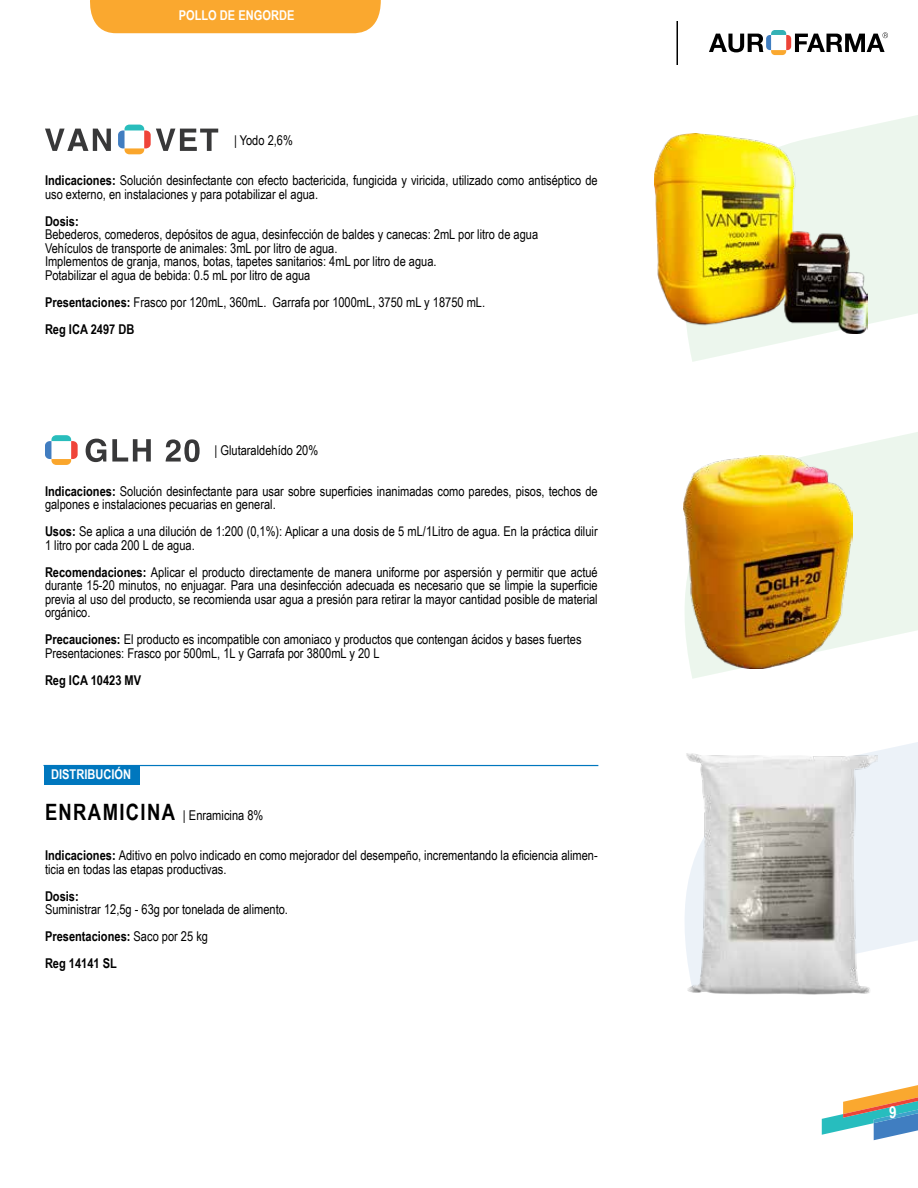
<style>
.page{position:relative;width:918px;height:1188px;background:#fff}
.page>*{position:absolute;margin:0;border:0;box-sizing:border-box;transform-origin:0 0}
.t1{font:700 16.5px "Arial Narrow";color:#fff}
.t2{font:13.5px/13.5px "Arial Narrow";color:#000}
.t3{font:700 13.5px "Arial Narrow";color:#fff}
.t4{font:700 13.5px "Arial Narrow";color:#000}
.s1{font-weight:700}
.s2{font-weight:700;font-size:22.5px}
</style>
<div class="page">
<svg style="left:822px;top:1085px;width:96px;height:55px"></svg>
<svg style="left:709px;top:30px;width:179px;height:25px"></svg>
<hr style="left:676px;top:21px;width:2px;height:44px;background:#000">
<div style="left:90px;top:0;width:291px;height:33px;background:#faa82f"></div>
<div style="left:44px;top:766px;width:95px;height:19px;background:#0077be"></div>
<hr style="left:44px;top:765px;width:554px;height:1px;background:#0077be">
<svg style="left:687px;top:115px;width:231px;height:247px;fill:#ecf6ed"></svg>
<svg style="left:683px;top:432px;width:235px;height:247px;fill:#ecf6ed"></svg>
<div style="left:874px;top:742px;width:44px;height:207px;background:#ecf2f8"></div>
<svg style="left:86px;top:439px;width:20px;height:23px"></svg>
<svg style="left:112px;top:439px;width:39px;height:23px"></svg>
<svg style="left:166px;top:439px;width:34px;height:23px"></svg>
<svg style="left:45px;top:435px;width:33px;height:30px"></svg>
<svg style="left:45px;top:129px;width:66px;height:22px"></svg>
<svg style="left:118px;top:125px;width:100px;height:29px"></svg>
<img style="left:684px;top:455px;width:168px;height:213px">
<img style="left:655px;top:133px;width:212px;height:201px">
<img style="left:685px;top:752px;width:193px;height:242px">
<p class="t3" style="left:179px;top:5px;width:117px">POLLO DE ENGORDE</p>
<p class="t2" style="left:234px;top:133px;width:60px">| Yodo 2,6%</p>
<p class="t2" style="left:45px;top:173px;width:554px"><span class="s1">Indicaciones:</span> Solución desinfectante con efecto bactericida, fungicida y viricida, utilizado como antiséptico de uso externo, en instalaciones y para potabilizar el agua.</p>
<p class="t4" style="left:45px;top:211px;width:35px">Dosis:</p>
<p class="t2" style="left:45px;top:227px;width:495px">Bebederos, comederos, depósitos de agua, desinfección de baldes y canecas: 2mL por litro de agua Vehículos de transporte de animales: 3mL por litro de agua.<br>Implementos de granja, manos, botas, tapetes sanitarios: 4mL por litro de agua.<br>Potabilizar el agua de bebida: 0.5 mL por litro de agua</p>
<p class="t2" style="left:45px;top:288px;width:442px;line-height:27px"><span class="s1">Presentaciones:</span> Frasco por 120mL, 360mL. Garrafa por 1000mL, 3750 mL y 18750 mL.<br><span class="s1">Reg ICA 2497 DB</span></p>
<p class="t2" style="left:215px;top:443px;width:105px">| Glutaraldehído 20%</p>
<p class="t2" style="left:45px;top:484px;width:554px"><span class="s1">Indicaciones:</span> Solución desinfectante para usar sobre superficies inanimadas como paredes, pisos, techos de galpones e instalaciones pecuarias en general.</p>
<p class="t2" style="left:45px;top:524px;width:554px"><span class="s1">Usos:</span> Se aplica a una dilución de 1:200 (0,1%): Aplicar a una dosis de 5 mL/1Litro de agua. En la práctica diluir<br>1 litro por cada 200 L de agua.</p>
<p class="t2" style="left:45px;top:565px;width:554px;text-align:justify"><span class="s1">Recomendaciones:</span> Aplicar el producto directamente de manera uniforme por aspersión y permitir que actué durante 15-20 minutos, no enjuagar. Para una desinfección adecuada es necesario que se limpie la superficie previa al uso del producto, se recomienda usar agua a presión para retirar la mayor cantidad posible de material orgánico.</p>
<p class="t2" style="left:45px;top:632px;width:538px"><span class="s1">Precauciones:</span> El producto es incompatible con amoniaco y productos que contengan ácidos y bases fuertes<br>Presentaciones: Frasco por 500mL, 1L y Garrafa por 3800mL y 20 L</p>
<p class="t4" style="left:45px;top:670px;width:98px">Reg ICA 10423 MV</p>
<p class="t3" style="left:51px;top:764px;width:81px">DISTRIBUCIÓN</p>
<p class="t2" style="left:45px;top:808px;width:220px"><span class="s2">ENRAMICINA</span> | Enramicina 8%</p>
<p class="t2" style="left:45px;top:848px;width:554px"><span class="s1">Indicaciones:</span> Aditivo en polvo indicado en como mejorador del desempeño, incrementando la eficiencia alimen&shy;ticia en todas las etapas productivas.</p>
<p class="t4" style="left:45px;top:886px;width:35px">Dosis:</p>
<p class="t2" style="left:45px;top:896px;width:245px;line-height:27px">Suministrar 12,5g - 63g por tonelada de alimento.<br><span class="s1">Presentaciones:</span> Saco por 25 kg<br><span class="s1">Reg 14141 SL</span></p>
<p class="t1" style="left:889px;top:1100px;width:9px">9</p>
</div>
